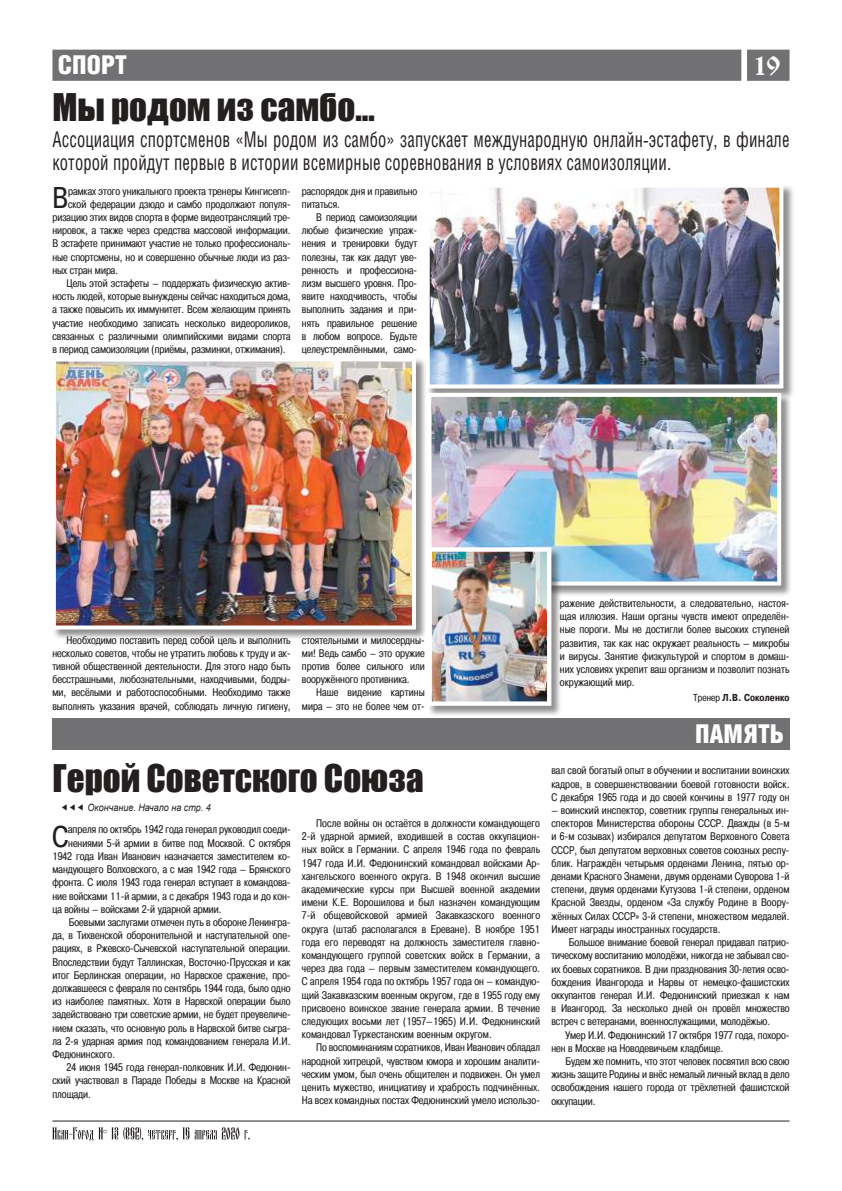
<style>
.page{position:relative;width:842px;height:1191px;background:#fff}
.page>*{position:absolute;margin:0;border:0;box-sizing:border-box;transform-origin:0 0}
.t1{font:35px "Impact";color:#241f1f}
.t2{font:29.9px "Pragmatica Cond C";color:#241f1f}
.t3{font:28px "Cyrillic Old";color:#fff}
.t4{font:900 26px "Helios Cond";color:#fff}
.t5{font:21.6px/23px "Helios";letter-spacing:.01em;color:#241f1f;scale:.79 1}
.t6{font:11px/13.2px "Pragmatica Cond C";color:#241f1f;text-align:justify}
.t7{font:italic 10px "Arial";color:#241f1f;scale:.9 1}
.t8{font:700 10px "Pragmatica Cond C";letter-spacing:.01em;color:#241f1f}
.s1{font-weight:400}
</style>
<div class="page">
<div style="left:52px;top:50px;width:737px;height:31px;background:#717072"></div>
<hr style="left:52px;top:1120px;width:737px;height:1px;background:#241f1f">
<svg style="left:52px;top:1127px;width:198px;height:14px"></svg>
<div style="left:426px;top:184px;width:373px;height:220px;background:#241f1f;opacity:.5"></div>
<img style="left:431px;top:189px;width:347px;height:194px">
<div style="left:426px;top:184px;width:357px;height:204px;border:4px solid #fff"></div>
<div style="left:428px;top:393px;width:368px;height:208px;background:#241f1f;opacity:.5"></div>
<img style="left:432px;top:398px;width:344px;height:182px">
<div style="left:427px;top:393px;width:354px;height:192px;border:4px solid #fff"></div>
<div style="left:52px;top:358px;width:379px;height:286px;background:#241f1f;opacity:.5"></div>
<img style="left:57px;top:362px;width:354px;height:262px">
<div style="left:52px;top:357px;width:364px;height:272px;border:4px solid #fff"></div>
<div style="left:428px;top:547px;width:139px;height:174px;background:#241f1f;opacity:.5"></div>
<img style="left:432px;top:552px;width:114px;height:149px">
<div style="left:427px;top:547px;width:124px;height:159px;border:4px solid #fff"></div>
<div style="left:52px;top:719px;width:737px;height:31px;background:#717072"></div>
<h3 class="t4" style="left:58px;top:51px;width:70px">спорт</h3>
<h3 class="t3" style="left:754px;top:51px;width:28px">19</h3>
<h1 class="t1" style="left:52px;top:80px;width:324px">Мы родом из самбо…</h1>
<h3 class="t5" style="left:52px;top:127px;width:934px">Ассоциация спортсменов «Мы родом из самбо» запускает международную онлайн-эстафету, в финале которой пройдут первые в истории всемирные соревнования в условиях самоизоляции.</h3>
<h2 class="t2" style="left:52px;top:180px;width:17px">В</h2>
<p class="t6" style="left:68px;top:184px;width:224px">рамках этого уникального проекта тренеры Кингисепп-</p>
<p class="t6" style="left:68px;top:197px;width:224px">ской федерации дзюдо и самбо продолжают популя-</p>
<p class="t6" style="left:52px;top:211px;width:240px">ризацию этих видов спорта в форме видеотрансляций тре-</p>
<p class="t6" style="left:52px;top:224px;width:240px">нировок, а также через средства массовой информации.</p>
<p class="t6" style="left:52px;top:237px;width:240px">В эстафете принимают участие не только профессиональ-</p>
<p class="t6" style="left:52px;top:250px;width:240px">ные спортсмены, но и совершенно обычные люди из раз-</p>
<p class="t6" style="left:52px;top:263px;width:67px">ных стран мира.</p>
<p class="t6" style="left:67px;top:277px;width:225px">Цель этой эстафеты – поддержать физическую актив-</p>
<p class="t6" style="left:52px;top:290px;width:240px">ность людей, которые вынуждены сейчас находиться дома,</p>
<p class="t6" style="left:52px;top:303px;width:240px">а также повысить их иммунитет. Всем желающим принять</p>
<p class="t6" style="left:52px;top:316px;width:240px">участие необходимо записать несколько видеороликов,</p>
<p class="t6" style="left:52px;top:329px;width:240px">связанных с различными олимпийскими видами спорта</p>
<p class="t6" style="left:52px;top:343px;width:235px">в период самоизоляции (приёмы, разминки, отжимания).</p>
<p class="t6" style="left:302px;top:184px;width:117px">распорядок дня и правильно питаться.</p>
<p class="t6" style="left:302px;top:211px;width:117px;text-indent:14px">В период самоизоляции любые физические упраж&shy;нения и тренировки будут полезны, так как дадут уве&shy;ренность и профессиона&shy;лизм высшего уровня. Про&shy;явите находчивость, чтобы выполнить задания и при&shy;нять правильное решение в любом вопросе. Будьте целеустремлёнными, само-</p>
<p class="t6" style="left:52px;top:633px;width:240px;text-indent:14px">Необходимо поставить перед собой цель и выполнить несколько советов, чтобы не утратить любовь к труду и ак&shy;тивной общественной деятельности. Для этого надо быть бесстрашными, любознательными, находчивыми, бодры&shy;ми, весёлыми и работоспособными. Необходимо также выполнять указания врачей, соблюдать личную гигиену,</p>
<p class="t6" style="left:302px;top:633px;width:124px">стоятельными и милосердны&shy;ми! Ведь самбо – это оружие против более сильного или вооружённого противника.</p>
<p class="t6" style="left:302px;top:686px;width:124px;text-align:right">Наше видение картины мира – это не более чем от-</p>
<p class="t6" style="left:560px;top:596px;width:231px">ражение действительности, а следовательно, настоя&shy;щая иллюзия. Наши органы чувств имеют определён&shy;ные пороги. Мы не достигли более высоких ступеней развития, так как нас окружает реальность – микробы и вирусы. Занятие физкультурой и спортом в домаш&shy;них условиях укрепит ваш организм и позволит познать окружающий мир.</p>
<p class="t8" style="left:693px;top:692px;width:97px"><span class="s1">Тренер</span> Л.В. Соколенко</p>
<h3 class="t4" style="left:695px;top:720px;width:90px">память</h3>
<h1 class="t1" style="left:52px;top:751px;width:373px">Герой Советского Союза</h1>
<p class="t6" style="left:551px;top:764px;width:240px">вал свой богатый опыт в обучении и воспитании воинских кадров, в совершенствовании боевой готовности войск.<br>С декабря 1965 года и до своей кончины в 1977 году он</p>
<p class="t6" style="left:551px;top:803px;width:240px">— воинский инспектор, советник группы генеральных ин&shy;спекторов Министерства обороны СССР. Дважды (в 5-м и 6-м созывах) избирался депутатом Верховного Совета СССР, был депутатом верховных советов союзных респу&shy;блик. Награждён четырьмя орденами Ленина, пятью ор&shy;денами Красного Знамени, двумя орденами Суворова 1-й степени, двумя орденами Кутузова 1-й степени, орденом Красной Звезды, орденом «За службу Родине в Воору&shy;жённых Силах СССР» 3-й степени, множеством медалей.<br>Имеет награды иностранных государств.</p>
<p class="t6" style="left:551px;top:935px;width:240px;text-indent:17px">Большое внимание боевой генерал придавал патрио&shy;тическому воспитанию молодёжи, никогда не забывал сво&shy;их боевых соратников. В дни празднования 30-летия осво&shy;бождения Ивангорода и Нарвы от немецко-фашистских оккупантов генерал И.И. Федюнинский приезжал к нам в Ивангород. За несколько дней он провёл множество встреч с ветеранами, военнослужащими, молодёжью.</p>
<p class="t6" style="left:551px;top:1028px;width:240px;text-indent:14px">Умер И.И. Федюнинский 17 октября 1977 года, похоро&shy;нен в Москве на Новодевичьем кладбище.</p>
<p class="t6" style="left:551px;top:1054px;width:240px;text-indent:14px">Будем же помнить, что этот человек посвятил всю свою жизнь защите Родины и внёс немалый личный вклад в дело освобождения нашего города от трёхлетней фашистской оккупации.</p>
<p class="t7" style="left:88px;top:801px;width:138px">Окончание. Начало на стр. 4</p>
<p class="t6" style="left:302px;top:816px;width:240px;text-indent:14px">После войны он остаётся в должности командующего 2-й ударной армией, входившей в состав оккупацион&shy;ных войск в Германии. С апреля 1946 года по февраль 1947 года И.И. Федюнинский командовал войсками Ар&shy;хангельского военного округа. В 1948 окончил высшие академические курсы при Высшей военной академии имени К.Е. Ворошилова и был назначен командующим 7-й общевойсковой армией Закавказского военного округа (штаб располагался в Ереване). В ноябре 1951 года его переводят на должность заместителя главно&shy;командующего группой советских войск в Германии, а через два года — первым заместителем командующего.<br>С апреля 1954 года по октябрь 1957 года он — командую&shy;щий Закавказским военным округом, где в 1955 году ему присвоено воинское звание генерала армии. В течение следующих восьми лет (1957—1965) И.И. Федюнинский командовал Туркестанским военным округом.</p>
<p class="t6" style="left:302px;top:1041px;width:240px;text-indent:14px">По воспоминаниям соратников, Иван Иванович обладал народной хитрецой, чувством юмора и хорошим аналити&shy;ческим умом, был очень общителен и подвижен. Он умел ценить мужество, инициативу и храбрость подчинённых.<br>На всех командных постах Федюнинский умело использо-</p>
<h2 class="t2" style="left:52px;top:819px;width:17px">С</h2>
<p class="t6" style="left:68px;top:823px;width:224px">апреля по октябрь 1942 года генерал руководил соеди-</p>
<p class="t6" style="left:68px;top:836px;width:224px">нениями 5-й армии в битве под Москвой. С октября</p>
<p class="t6" style="left:52px;top:849px;width:240px">1942 года Иван Иванович назначается заместителем ко-</p>
<p class="t6" style="left:52px;top:862px;width:240px">мандующего Волховского, а с мая 1942 года – Брянского</p>
<p class="t6" style="left:52px;top:876px;width:240px">фронта. С июля 1943 года генерал вступает в командова-</p>
<p class="t6" style="left:52px;top:889px;width:240px">ние войсками 11-й армии, а с декабря 1943 года и до кон-</p>
<p class="t6" style="left:52px;top:902px;width:171px">ца войны – войсками 2-й ударной армии.</p>
<p class="t6" style="left:69px;top:915px;width:223px">Боевыми заслугами отмечен путь в обороне Ленингра-</p>
<p class="t6" style="left:52px;top:928px;width:240px">да, в Тихвенской оборонительной и наступательной опе-</p>
<p class="t6" style="left:52px;top:942px;width:240px">рациях, в Ржевско-Сычевской наступательной операции.</p>
<p class="t6" style="left:52px;top:955px;width:240px">Впоследствии будут Таллинская, Восточно-Прусская и как</p>
<p class="t6" style="left:52px;top:968px;width:240px">итог Берлинская операции, но Нарвское сражение, про-</p>
<p class="t6" style="left:52px;top:981px;width:240px">должавшееся с февраля по сентябрь 1944 года, было одно</p>
<p class="t6" style="left:52px;top:994px;width:240px">из наиболее памятных. Хотя в Нарвской операции было</p>
<p class="t6" style="left:52px;top:1008px;width:240px">задействовано три советские армии, не будет преувеличе-</p>
<p class="t6" style="left:52px;top:1021px;width:240px">нием сказать, что основную роль в Нарвской битве сыгра-</p>
<p class="t6" style="left:52px;top:1034px;width:240px">ла 2-я ударная армия под командованием генерала И.И.</p>
<p class="t6" style="left:52px;top:1047px;width:64px">Федюнинского.</p>
<p class="t6" style="left:67px;top:1060px;width:225px">24 июня 1945 года генерал-полковник И.И. Федюнин-</p>
<p class="t6" style="left:52px;top:1074px;width:240px">ский участвовал в Параде Победы в Москве на Красной</p>
<p class="t6" style="left:52px;top:1087px;width:40px">площади.</p>
</div>
